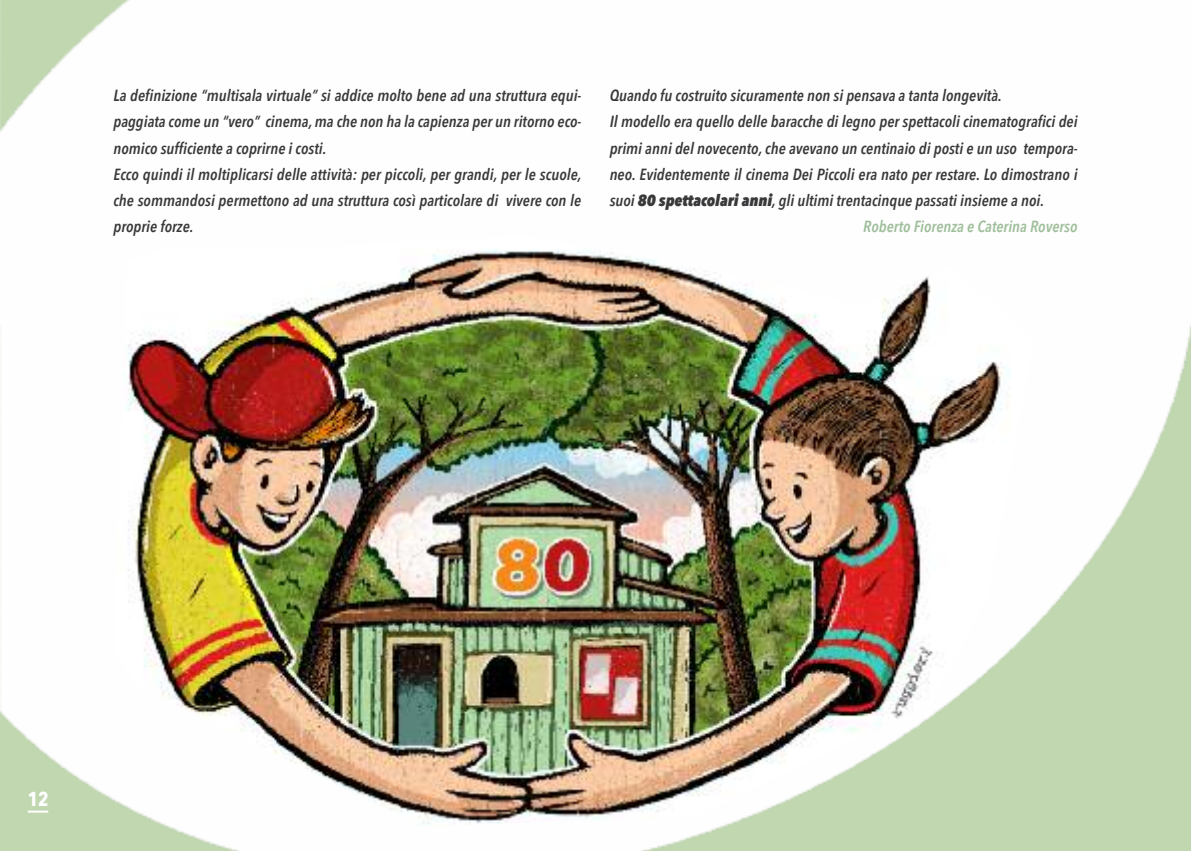
<style>
.page{position:relative;width:1191px;height:851px;background:#fff}
.page>*{position:absolute;margin:0;border:0;box-sizing:border-box;transform-origin:0 0}
.t1{font:700 20px "Avenir Next Condensed";color:#fff}
.t2{font:italic 600 16px/26.2px "Avenir Next Condensed";color:#39383a}
.t3{font:italic 600 16px "Avenir Next Condensed";color:#9ebe9a}
.s1{font-weight:800}
</style>
<div class="page">
<img style="left:0;top:0;width:1191px;height:850px">
<hr style="left:28px;top:810px;width:20px;height:2px;background:#fff">
<svg style="left:1011px;top:235px;width:23px;height:591px"></svg>
<img style="left:113px;top:235px;width:898px;height:591px">
<p class="t2" style="left:113px;top:82px;width:470px">La definizione “multisala virtuale” si addice molto bene ad una struttura equi&shy;paggiata come un “vero” cinema, ma che non ha la capienza per un ritorno eco&shy;nomico sufficiente a coprirne i costi.<br>Ecco quindi il moltiplicarsi delle attività: per piccoli, per grandi, per le scuole, che sommandosi permettono ad una struttura così particolare di vivere con le proprie forze.</p>
<p class="t2" style="left:609px;top:82px;width:394px">Quando fu costruito sicuramente non si pensava a tanta longevità.</p>
<p class="t2" style="left:609px;top:109px;width:469px">Il modello era quello delle baracche di legno per spettacoli cinematografici dei</p>
<p class="t2" style="left:609px;top:135px;width:469px">primi anni del novecento, che avevano un centinaio di posti e un uso tempora-</p>
<p class="t2" style="left:609px;top:161px;width:469px">neo. Evidentemente il cinema Dei Piccoli era nato per restare. Lo dimostrano i</p>
<p class="t2" style="left:609px;top:187px;width:436px">suoi <span class="s1">80 spettacolari anni</span>, gli ultimi trentacinque passati insieme a noi.</p>
<p class="t3" style="left:863px;top:217px;width:216px">Roberto Fiorenza e Caterina Roverso</p>
<p class="t1" style="left:28px;top:786px;width:22px">12</p>
</div>
